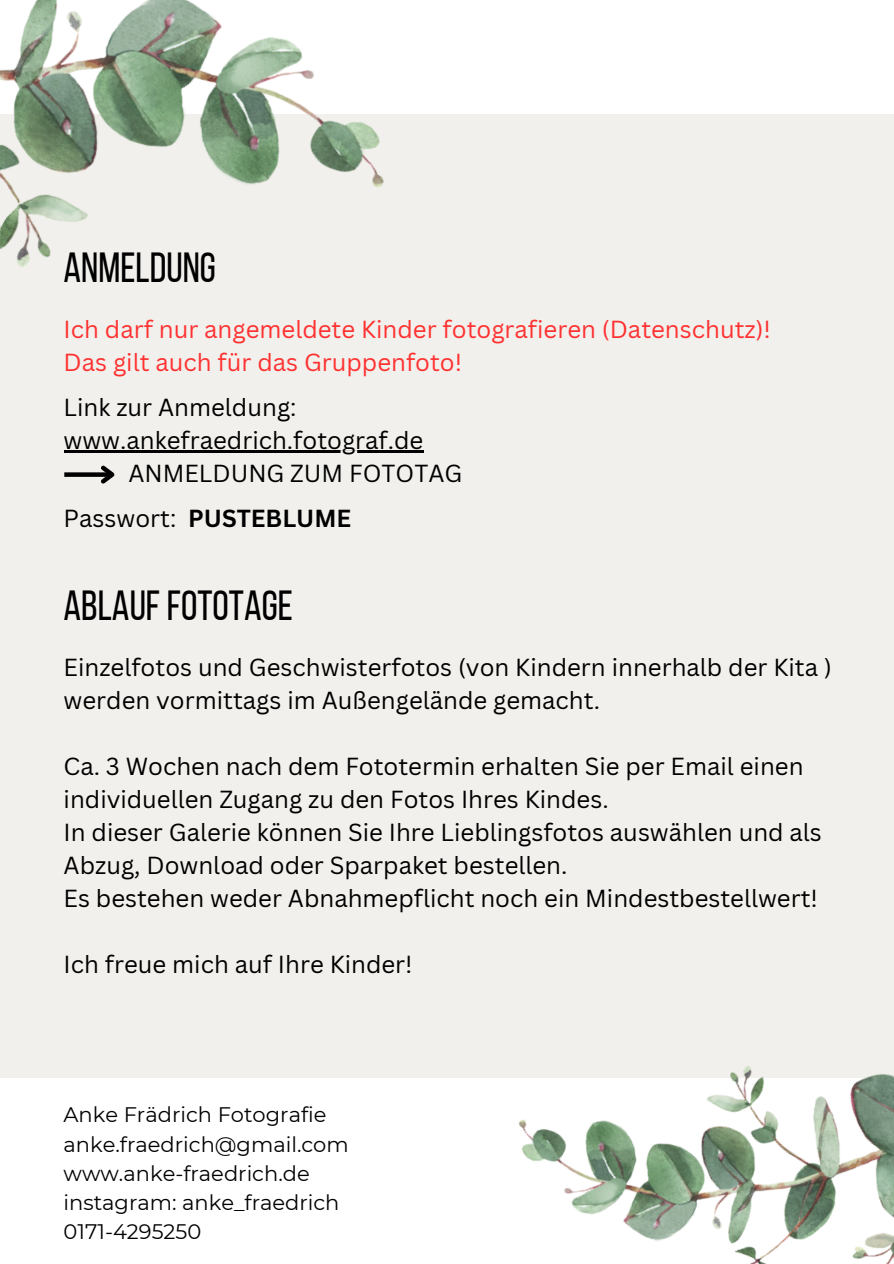
<style>
.page{position:relative;width:894px;height:1264px;background:#fff}
.page>*{position:absolute;margin:0;border:0;box-sizing:border-box;transform-origin:0 0}
.t1{font:42px "Bebas Neue";color:#000}
.t2{font:24px/33px "Canva Sans";color:#000}
.t3{font:24px/33px "Canva Sans";color:#ff3131}
.t4{font:700 24px "Canva Sans";color:#000}
.t5{font:21px "Montserrat";color:#000}
</style>
<div class="page">
<div style="left:0;top:114px;width:893px;height:963px;background:#f1f0ec"></div>
<img style="left:0;top:0;width:424px;height:453px">
<img style="left:488px;top:1066px;width:405px;height:197px">
<hr style="left:64px;top:450px;width:359px;height:3px;background:#000">
<div style="left:64px;top:472px;width:48px;height:5px;background:#000"></div>
<svg style="left:97px;top:465px;width:18px;height:19px"></svg>
<h1 class="t1" style="left:64px;top:251px;width:154px">ANMELDUNG</h1>
<h2 class="t3" style="left:64px;top:312px;width:708px">Ich darf nur angemeldete Kinder fotografieren (Datenschutz)!<br>Das gilt auch für das Gruppenfoto!</h2>
<h2 class="t2" style="left:64px;top:390px;width:234px">Link zur Anmeldung:</h2>
<h2 class="t2" style="left:128px;top:423px;width:335px;text-indent:-65px">www.ankefraedrich.fotograf.de<br>ANMELDUNG ZUM FOTOTAG</h2>
<h2 class="t2" style="left:64px;top:501px;width:114px">Passwort:</h2>
<p class="t4" style="left:188px;top:501px;width:164px">PUSTEBLUME</p>
<p class="t1" style="left:64px;top:588px;width:231px">ABLAUFFOTOTAGE</p>
<p class="t2" style="left:64px;top:649px;width:769px">Einzelfotos und Geschwisterfotos (von Kindern innerhalb der Kita ) werden vormittags im Außengelände gemacht.</p>
<p class="t2" style="left:64px;top:748px;width:759px">Ca. 3 Wochen nach dem Fototermin erhalten Sie per Email einen individuellen Zugang zu den Fotos Ihres Kindes.<br>In dieser Galerie können Sie Ihre Lieblingsfotos auswählen und als Abzug, Download oder Sparpaket bestellen.<br>Es bestehen weder Abnahmepflicht noch ein Mindestbestellwert!</p>
<p class="t2" style="left:64px;top:946px;width:350px">Ich freue mich auf Ihre Kinder!</p>
<p class="t5" style="left:64px;top:1101px;width:264px">Anke Frädrich Fotografie</p>
<h1 class="t5" style="left:64px;top:1131px;width:286px">anke.fraedrich@gmail.com</h1>
<h2 class="t5" style="left:64px;top:1160px;width:247px">www.anke-fraedrich.de</h2>
<h2 class="t5" style="left:64px;top:1189px;width:277px">instagram: anke_fraedrich</h2>
<h2 class="t5" style="left:64px;top:1218px;width:139px">0171-4295250</h2>
</div>
